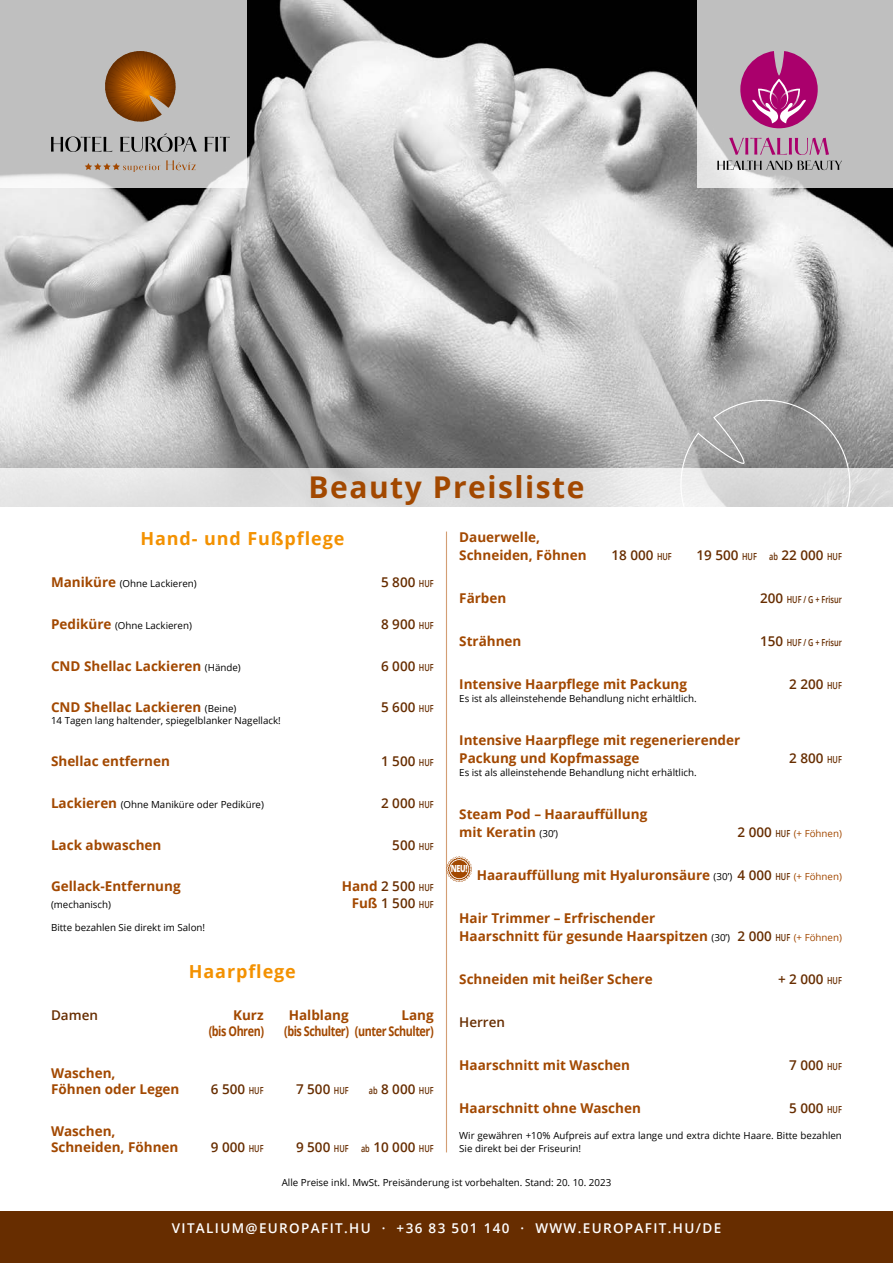
<style>
.page{position:relative;width:893px;height:1263px;background:#fff}
.page>*{position:absolute;margin:0;border:0;box-sizing:border-box;transform-origin:0 0}
.Cím{font:700 30px "Open Sans";letter-spacing:.05em;color:#a24800}
.Alcím{font:700 18px "Open Sans";letter-spacing:.05em;color:#f39100}
.Kezelés{font:700 13.5px/17.5px "Open Sans";color:#a24800}
.Kezelés-2{font:600 13.5px "Open Sans";color:#672d00}
.t1{font:600 13.5px "Open Sans";letter-spacing:.1em;color:#fff}
.Kezelés-3{font:700 13.5px "Open Sans";letter-spacing:-.04em;color:#a24800;scale:.8 1}
.Részletek_hasáb{font:9.75px/13px "Open Sans";color:#000}
.Részletek_ár_beütés{font:9.75px "Open Sans";color:#000}
.Kezelés-4{font:9.75px "Open Sans";color:#000}
.Kezelés-5{font:600 9.75px "Open Sans";color:#672d00;scale:.75 1}
.Kezelés-6{font:9.75px "Open Sans";color:#a24800}
.t2{font:800 9.75px "Open Sans";color:#fff;scale:.75 1}
.s1{font-weight:700;font-size:13.5px;color:#a24800}
.s2{font-size:9.75px}
.s3{font-weight:400;font-size:9.75px;color:#000}
.s4{font-weight:600;color:#672d00}
.s5{font-weight:600;font-size:9.75px;color:#672d00}
.s6{font-weight:700;color:#a24800}
.s7{font-size:13.5px}
.s8{font-weight:600;font-size:13.5px;color:#672d00}
.s9{font-weight:400;font-size:9.75px}
</style>
<div class="page">
<div style="left:0;top:1212px;width:893px;height:51px;background:#672d00"></div>
<img style="left:0;top:0;width:893px;height:468px">
<svg style="left:673px;top:392px;width:185px;height:76px"></svg>
<svg style="left:0;top:468px;width:893px;height:39px;fill:#ddd"></svg>
<hr style="left:446px;top:531px;width:1px;height:621px;background:#d39e74">
<svg style="left:446px;top:856px;width:26px;height:26px"></svg>
<div style="left:0;top:0;width:247px;height:187px;background:#bfbfbf"></div>
<svg style="left:697px;top:0;width:196px;height:187px;fill:#bfbfbf"></svg>
<svg style="left:717px;top:161px;width:125px;height:9px"></svg>
<svg style="left:729px;top:138px;width:100px;height:17px"></svg>
<svg style="left:740px;top:51px;width:78px;height:77px"></svg>
<svg style="left:85px;top:160px;width:111px;height:12px"></svg>
<svg style="left:51px;top:133px;width:179px;height:19px"></svg>
<svg style="left:105px;top:51px;width:71px;height:71px"></svg>
<p class="Cím" style="left:309px;top:466px;width:277px">Beauty Preisliste</p>
<p class="Alcím" style="left:140px;top:526px;width:206px">Hand- und Fußpflege</p>
<p class="Kezelés-4" style="left:51px;top:577px;width:147px"><span class="s1">Maniküre</span> (Ohne Lackieren)</p>
<p class="Kezelés-2" style="left:381px;top:573px;width:54px">5 800 <span class="s2">HUF</span></p>
<p class="Kezelés-4" style="left:51px;top:619px;width:142px"><span class="s1">Pediküre</span> (Ohne Lackieren)</p>
<p class="Kezelés-2" style="left:381px;top:615px;width:54px">8 900 <span class="s2">HUF</span></p>
<p class="Kezelés" style="left:51px;top:657px;width:191px">CND Shellac Lackieren <span class="s3">(Hände)</span></p>
<p class="Kezelés-2" style="left:381px;top:656px;width:54px">6 000 <span class="s2">HUF</span></p>
<p class="Kezelés" style="left:51px;top:698px;width:187px">CND Shellac Lackieren <span class="s3">(Beine)</span></p>
<p class="Kezelés-2" style="left:381px;top:698px;width:54px">5 600 <span class="s2">HUF</span></p>
<p class="Részletek_ár_beütés" style="left:51px;top:714px;width:231px">14 Tagen lang haltender, spiegelblanker Nagellack!</p>
<p class="Kezelés" style="left:51px;top:752px;width:120px">Shellac entfernen</p>
<p class="Kezelés-2" style="left:381px;top:752px;width:54px">1 500 <span class="s2">HUF</span></p>
<p class="Kezelés-4" style="left:51px;top:797px;width:214px"><span class="s1">Lackieren</span> (Ohne Maniküre oder Pediküre)</p>
<p class="Kezelés-2" style="left:381px;top:794px;width:54px">2 000 <span class="s2">HUF</span></p>
<p class="Kezelés" style="left:51px;top:835px;width:112px">Lack abwaschen</p>
<p class="Kezelés-2" style="left:392px;top:835px;width:43px">500 <span class="s2">HUF</span></p>
<p class="Kezelés" style="left:51px;top:877px;width:131px">Gellack-Entfernung</p>
<p class="Kezelés" style="left:342px;top:877px;width:94px">Hand <span class="s4">2 500</span> <span class="s5">HUF</span></p>
<p class="Kezelés-4" style="left:51px;top:897px;width:62px">(mechanisch)</p>
<p class="Kezelés-2" style="left:352px;top:893px;width:84px"><span class="s6">Fuß</span> 1 500 <span class="s2">HUF</span></p>
<p class="Részletek_hasáb" style="left:51px;top:921px;width:156px">Bitte bezahlen Sie direkt im Salon!</p>
<p class="Alcím" style="left:189px;top:959px;width:109px">Haarpflege</p>
<p class="Kezelés-2" style="left:51px;top:1006px;width:48px">Damen</p>
<p class="Kezelés" style="left:233px;top:1006px;width:32px">Kurz</p>
<p class="Kezelés" style="left:289px;top:1006px;width:61px">Halblang</p>
<p class="Kezelés" style="left:401px;top:1006px;width:34px">Lang</p>
<p class="Kezelés-3" style="left:209px;top:1022px;width:71px">(bis Ohren)</p>
<p class="Kezelés-3" style="left:284px;top:1022px;width:188px">(bis Schulter) (unter Schulter)</p>
<p class="Kezelés" style="left:51px;top:1065px;width:130px;line-height:16.2px">Waschen,<br>Föhnen oder Legen</p>
<p class="Kezelés" style="left:459px;top:528px;width:129px">Dauerwelle,<br>Schneiden, Föhnen</p>
<p class="Kezelés-2" style="left:611px;top:545px;width:62px">18 000 <span class="s2">HUF</span></p>
<p class="Kezelés-2" style="left:696px;top:545px;width:62px">19 500 <span class="s2">HUF</span></p>
<p class="Kezelés-5" style="left:769px;top:549px;width:98px">ab <span class="s7">22 000</span> HUF</p>
<p class="Kezelés" style="left:459px;top:589px;width:49px">Färben</p>
<p class="Kezelés-5" style="left:760px;top:592px;width:111px"><span class="s7">200</span> HUF / G + Frisur</p>
<p class="Kezelés" style="left:459px;top:632px;width:64px">Strähnen</p>
<p class="Kezelés-5" style="left:760px;top:635px;width:111px"><span class="s7">150</span> HUF / G + Frisur</p>
<p class="Kezelés" style="left:459px;top:675px;width:229px">Intensive Haarpflege mit Packung</p>
<p class="Kezelés-2" style="left:789px;top:675px;width:54px">2 200 <span class="s2">HUF</span></p>
<p class="Részletek_ár_beütés" style="left:459px;top:692px;width:239px">Es ist als alleinstehende Behandlung nicht erhältlich.</p>
<p class="Kezelés" style="left:459px;top:731px;width:282px">Intensive Haarpflege mit regenerierender<br>Packung und Kopfmassage</p>
<p class="Kezelés-2" style="left:789px;top:749px;width:54px">2 800 <span class="s2">HUF</span></p>
<p class="Részletek_ár_beütés" style="left:459px;top:766px;width:239px">Es ist als alleinstehende Behandlung nicht erhältlich.</p>
<p class="Kezelés" style="left:459px;top:805px;width:190px">Steam Pod – Haarauffüllung mit Keratin <span class="s3">(30’)</span></p>
<p class="Kezelés-6" style="left:738px;top:826px;width:106px"><span class="s8">2 000</span> <span class="s4">HUF</span> (+ Föhnen)</p>
<p class="Kezelés" style="left:477px;top:866px;width:367px">Haarauffüllung mit Hyaluronsäure <span class="s3">(30’)</span> <span class="s4">4 000</span> <span class="s5">HUF</span> <span class="s9">(+ Föhnen)</span></p>
<p class="Kezelés" style="left:459px;top:909px;width:384px">Hair Trimmer – Erfrischender<br>Haarschnitt für gesunde Haarspitzen <span class="s3">(30’)</span> <span class="s4">2 000</span> <span class="s5">HUF</span> <span class="s9">(+ Föhnen)</span></p>
<p class="Kezelés" style="left:459px;top:970px;width:195px">Schneiden mit heißer Schere</p>
<p class="Kezelés-2" style="left:778px;top:969px;width:65px">+ 2 000 <span class="s2">HUF</span></p>
<p class="Kezelés-2" style="left:459px;top:1013px;width:47px">Herren</p>
<p class="Kezelés" style="left:459px;top:1056px;width:172px">Haarschnitt mit Waschen</p>
<p class="Kezelés-2" style="left:789px;top:1056px;width:54px">7 000 <span class="s2">HUF</span></p>
<p class="Kezelés" style="left:459px;top:1099px;width:183px">Haarschnitt ohne Waschen</p>
<p class="Kezelés-2" style="left:789px;top:1099px;width:54px">5 000 <span class="s2">HUF</span></p>
<p class="Részletek_hasáb" style="left:459px;top:1129px;width:384px">Wir gewähren +10% Aufpreis auf extra lange und extra dichte Haare. Bitte bezahlen<br>Sie direkt bei der Friseurin!</p>
<p class="t2" style="left:451px;top:861px;width:24px">NEU!</p>
<p class="Kezelés-2" style="left:211px;top:1080px;width:54px">6 500 <span class="s2">HUF</span></p>
<p class="Kezelés-2" style="left:296px;top:1080px;width:54px">7 500 <span class="s2">HUF</span></p>
<p class="Kezelés-5" style="left:369px;top:1084px;width:88px">ab <span class="s7">8 000</span> HUF</p>
<p class="Kezelés" style="left:51px;top:1123px;width:129px;line-height:16.2px">Waschen,<br>Schneiden, Föhnen</p>
<p class="Kezelés-2" style="left:211px;top:1138px;width:54px">9 000 <span class="s2">HUF</span></p>
<p class="Kezelés-2" style="left:296px;top:1138px;width:54px">9 500 <span class="s2">HUF</span></p>
<p class="Kezelés-5" style="left:361px;top:1142px;width:98px">ab <span class="s7">10 000</span> HUF</p>
<p class="Részletek_hasáb" style="left:282px;top:1176px;width:331px">Alle Preise inkl. MwSt. Preisänderung ist vorbehalten. Stand: 20. 10. 2023</p>
<p class="t1" style="left:172px;top:1219px;width:551px">VITALIUM@EUROPAFIT.HU · +36 83 501 140 · WWW.EUROPAFIT.HU/DE</p>
</div>
